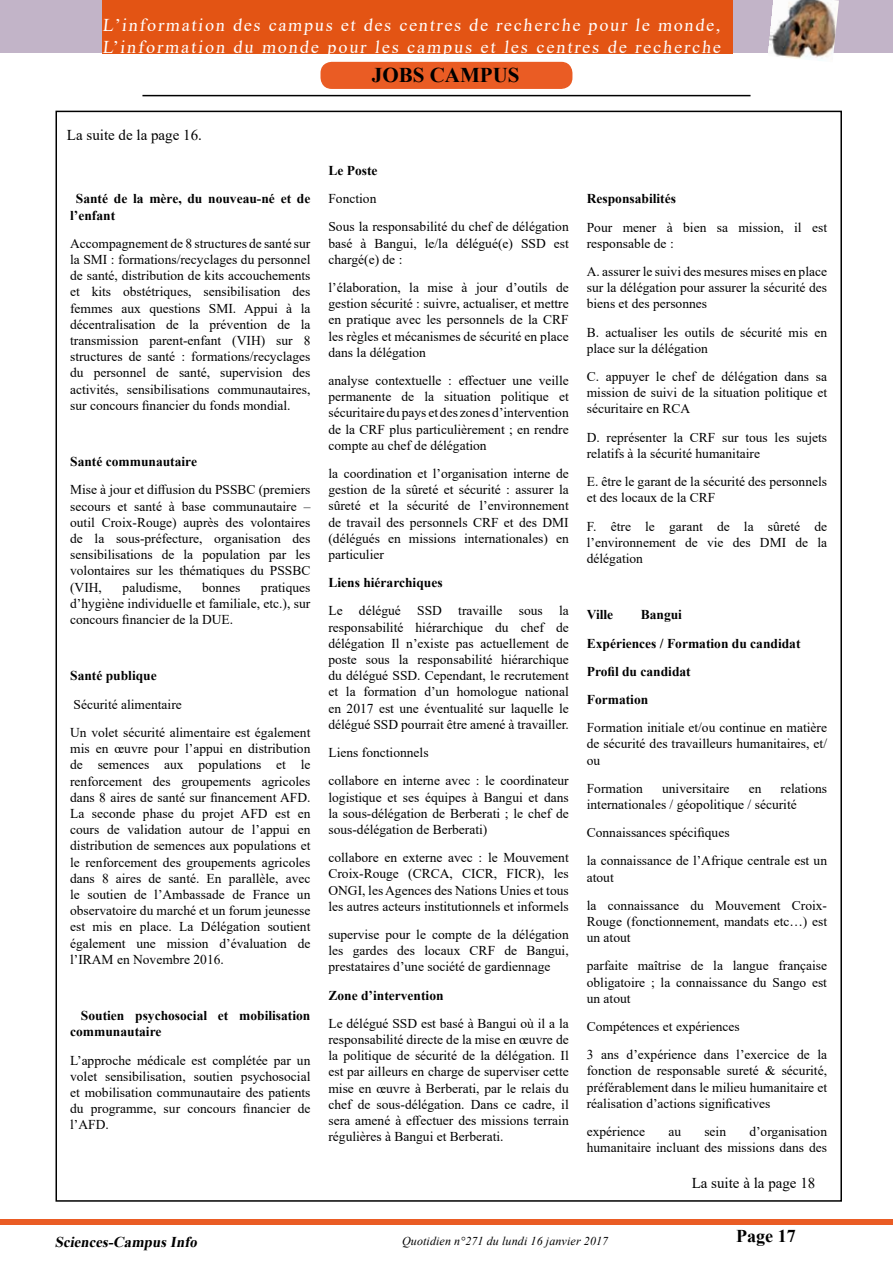
<style>
.page{position:relative;width:893px;height:1263px;background:#fff}
.page>*{position:absolute;margin:0;border:0;box-sizing:border-box;transform-origin:0 0}
.t1{font:700 21px "Times New Roman";color:#000}
.t2{font:18px/21.6px "Times New Roman";letter-spacing:.105em;color:#fff}
.t3{font:700 18px "Times New Roman";color:#000}
.t4{font:15px "Times New Roman";color:#000}
.t5{font:italic 700 15px "Times New Roman";color:#000}
.t6{font:13.5px/16.2px "Times New Roman";color:#000;text-align:justify}
.t7{font:700 13.5px/28.2px "Times New Roman";color:#000}
.t8{font:italic 12px "Times New Roman";letter-spacing:.01em;color:#000}
</style>
<div class="page">
<div style="left:0;top:1219px;width:893px;height:6px;background:#ea5c24"></div>
<div style="left:0;top:1px;width:893px;height:52px;background:#c2b4c8"></div>
<div style="left:103px;top:0;width:630px;height:53px;background:#e35414"></div>
<img style="left:767px;top:0;width:72px;height:61px">
<hr style="left:142px;top:95px;width:608px;height:1px;background:#000">
<div style="left:321px;top:63px;width:251px;height:25px;background:#ea5c24;border-radius:11px"></div>
<div style="left:320px;top:62px;width:252px;height:27px;border:2px solid #ea5c24;border-radius:11px"></div>
<h2 class="t2" style="left:103px;top:14px;width:622px">L’information des campus et des centres de recherche pour le monde,<br>L’information du monde pour les campus et les centres de recherche</h2>
<h1 class="t1" style="left:372px;top:60px;width:149px">JOBS CAMPUS</h1>
<p class="t4" style="left:67px;top:125px;width:136px">La suite de la page 16.</p>
<p class="t7" style="left:70px;top:190px;width:242px;line-height:16.2px;text-indent:6px">Santé de la mère, du nouveau-né et de l’enfant</p>
<p class="t6" style="left:70px;top:235px;width:242px">Accompagnement de 8 structures de santé sur la SMI : formations/recyclages du personnel de santé, distribution de kits accouchements et kits obstétriques, sensibilisation des femmes aux questions SMI. Appui à la décentralisation de la prévention de la transmission parent-enfant (VIH) sur 8 structures de santé : formations/recyclages du personnel de santé, supervision des activités, sensibilisations communautaires, sur concours financier du fonds mondial.</p>
<p class="t7" style="left:70px;top:447px;width:128px">Santé communautaire</p>
<p class="t6" style="left:70px;top:481px;width:242px">Mise à jour et diffusion du PSSBC (premiers secours et santé à base communautaire – outil Croix-Rouge) auprès des volontaires de la sous-préfecture, organisation des sensibilisations de la population par les volontaires sur les thématiques du PSSBC (VIH,</p>
<p class="t6" style="left:70px;top:579px;width:242px;text-indent:191px">pratiques d’hygiène individuelle et familiale, etc.), sur concours financier de la DUE.</p>
<p class="t6" style="left:123px;top:579px;width:60px">paludisme,</p>
<p class="t6" style="left:202px;top:579px;width:40px">bonnes</p>
<p class="t7" style="left:70px;top:661px;width:88px">Santé publique</p>
<p class="t6" style="left:70px;top:690px;width:242px;line-height:28.2px">Sécurité alimentaire<br>Un volet sécurité alimentaire est également</p>
<p class="t6" style="left:70px;top:740px;width:242px">mis en œuvre pour l’appui en distribution de semences aux populations et le renforcement des groupements agricoles dans 8 aires de santé sur financement AFD.<br>La seconde phase du projet AFD est en cours de validation autour de l’appui en distribution de semences aux populations et le renforcement des groupements agricoles dans 8 aires de santé. En parallèle, avec le soutien de l’Ambassade de France un observatoire du marché et un forum jeunesse est mis en place. La Délégation soutient également une mission d’évaluation de l’IRAM en Novembre 2016.</p>
<p class="t7" style="left:70px;top:1007px;width:242px;line-height:16.2px;text-indent:11px">Soutien psychosocial et mobilisation communautaire</p>
<p class="t6" style="left:70px;top:1051px;width:242px">L’approche médicale est complétée par un volet sensibilisation, soutien psychosocial et mobilisation communautaire des patients du programme, sur concours financier de l’AFD.</p>
<p class="t7" style="left:328px;top:156px;width:51px">Le Poste</p>
<p class="t6" style="left:328px;top:184px;width:242px;line-height:28.2px">Fonction<br>Sous la responsabilité du chef de délégation</p>
<p class="t6" style="left:328px;top:235px;width:242px">basé à Bangui, le/la délégué(e) SSD est chargé(e) de :</p>
<p class="t6" style="left:328px;top:279px;width:242px">l’élaboration, la mise à jour d’outils de gestion sécurité : suivre, actualiser, et mettre en pratique avec les personnels de la CRF les règles et mécanismes de sécurité en place dans la délégation</p>
<p class="t6" style="left:328px;top:372px;width:242px">analyse contextuelle : effectuer une veille permanente de la situation politique et sécuritaire du pays et des zones d’intervention de la CRF plus particulièrement ; en rendre compte au chef de délégation</p>
<p class="t6" style="left:328px;top:465px;width:242px">la coordination et l’organisation interne de gestion de la sûreté et sécurité : assurer la sûreté et la sécurité de l’environnement de travail des personnels CRF et des DMI (délégués en missions internationales) en particulier</p>
<p class="t7" style="left:328px;top:568px;width:116px">Liens hiérarchiques</p>
<p class="t6" style="left:328px;top:602px;width:242px">Le délégué SSD travaille sous la responsabilité hiérarchique du chef de délégation Il n’existe pas actuellement de poste sous la responsabilité hiérarchique du délégué SSD. Cependant, le recrutement et la formation d’un homologue national en 2017 est une éventualité sur laquelle le délégué SSD pourrait être amené à travailler.</p>
<p class="t6" style="left:328px;top:738px;width:242px;line-height:28.2px">Liens fonctionnels<br>collabore en interne avec : le coordinateur</p>
<p class="t6" style="left:328px;top:788px;width:242px">logistique et ses équipes à Bangui et dans la sous-délégation de Berberati ; le chef de sous-délégation de Berberati)</p>
<p class="t6" style="left:328px;top:849px;width:242px">collabore en externe avec : le Mouvement Croix-Rouge (CRCA, CICR, FICR), les ONGI, les Agences des Nations Unies et tous les autres acteurs institutionnels et informels</p>
<p class="t6" style="left:328px;top:926px;width:242px">supervise pour le compte de la délégation les gardes des locaux CRF de Bangui, prestataires d’une société de gardiennage</p>
<p class="t7" style="left:328px;top:980px;width:117px">Zone d’intervention</p>
<p class="t6" style="left:328px;top:1015px;width:242px">Le délégué SSD est basé à Bangui où il a la responsabilité directe de la mise en œuvre de la politique de sécurité de la délégation. Il est par ailleurs en charge de superviser cette mise en œuvre à Berberati, par le relais du chef de sous-délégation. Dans ce cadre, il sera amené à effectuer des missions terrain régulières à Bangui et Berberati.</p>
<p class="t7" style="left:587px;top:184px;width:91px">Responsabilités</p>
<p class="t6" style="left:587px;top:219px;width:242px">Pour mener à bien sa mission, il est responsable de :</p>
<p class="t6" style="left:587px;top:263px;width:242px">A. assurer le suivi des mesures mises en place sur la délégation pour assurer la sécurité des biens et des personnes</p>
<p class="t6" style="left:587px;top:324px;width:242px">B. actualiser les outils de sécurité mis en place sur la délégation</p>
<p class="t6" style="left:587px;top:368px;width:242px">C. appuyer le chef de délégation dans sa mission de suivi de la situation politique et sécuritaire en RCA</p>
<p class="t6" style="left:587px;top:429px;width:242px">D. représenter la CRF sur tous les sujets relatifs à la sécurité humanitaire</p>
<p class="t6" style="left:587px;top:473px;width:242px">E. être le garant de la sécurité des personnels et des locaux de la CRF</p>
<p class="t6" style="left:587px;top:517px;width:242px">F. être le garant de la sûreté de l’environnement de vie des DMI de la délégation</p>
<p class="t7" style="left:587px;top:600px;width:28px">Ville</p>
<p class="t7" style="left:587px;top:600px;width:215px;text-indent:54px">Bangui<br>Expériences / Formation du candidat<br>Profil du candidat<br>Formation</p>
<p class="t6" style="left:587px;top:719px;width:242px">Formation initiale et/ou continue en matière de sécurité des travailleurs humanitaires, et/ ou</p>
<p class="t6" style="left:587px;top:780px;width:58px">Formation</p>
<p class="t6" style="left:662px;top:780px;width:69px">universitaire</p>
<p class="t6" style="left:749px;top:780px;width:14px">en</p>
<p class="t6" style="left:587px;top:780px;width:242px;text-indent:194px">relations internationales / géopolitique / sécurité</p>
<p class="t6" style="left:587px;top:818px;width:242px;line-height:28.2px">Connaissances spécifiques<br>la connaissance de l’Afrique centrale est un</p>
<p class="t6" style="left:587px;top:862px;width:242px;line-height:28.2px">atout<br>la connaissance du Mouvement Croix-</p>
<p class="t6" style="left:587px;top:913px;width:242px">Rouge (fonctionnement, mandats etc…) est un atout</p>
<p class="t6" style="left:587px;top:957px;width:242px">parfaite maîtrise de la langue française obligatoire ; la connaissance du Sango est un atout</p>
<p class="t6" style="left:587px;top:1012px;width:242px;line-height:28.2px">Compétences et expériences<br>3 ans d’expérience dans l’exercice de la</p>
<p class="t6" style="left:587px;top:1062px;width:242px">fonction de responsable sureté &amp; sécurité, préférablement dans le milieu humanitaire et réalisation d’actions significatives</p>
<p class="t6" style="left:587px;top:1123px;width:60px">expérience</p>
<p class="t6" style="left:668px;top:1123px;width:14px">au</p>
<p class="t6" style="left:704px;top:1123px;width:23px">sein</p>
<p class="t6" style="left:587px;top:1123px;width:242px;text-align:right">d’organisation<br>humanitaire incluant des missions dans des</p>
<p class="t4" style="left:692px;top:1172px;width:125px">La suite à la page 18</p>
<p class="t5" style="left:55px;top:1231px;width:147px">Sciences-CampusInfo</p>
<p class="t8" style="left:402px;top:1232px;width:208px">Quotidien n°271 du lundi 16 janvier 2017</p>
<h2 class="t3" style="left:736px;top:1223px;width:61px">Page 17</h2>
</div>
